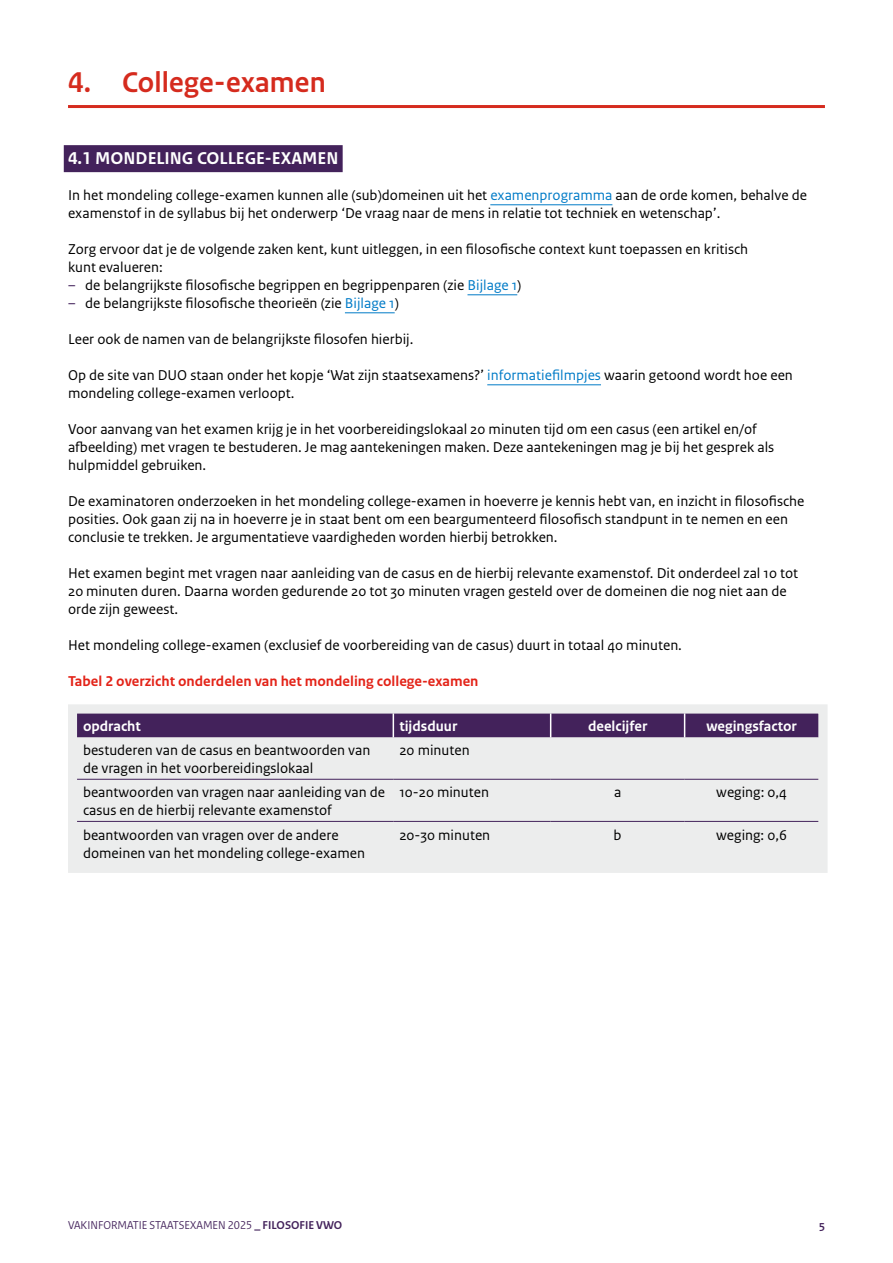
<style>
.page{position:relative;width:893px;height:1263px;background:#fff}
.page>*{position:absolute;margin:0;border:0;box-sizing:border-box;transform-origin:0 0}
.H2_kop_1_Paars{font:700 30px "Rijksoverheid Sans Heading";letter-spacing:.005em;color:#d52b1e}
.H3_kop{font:700 18px "Rijksoverheid Sans Text";color:#fff}
.P_plat{font:15px/18px "Rijksoverheid Sans Text";color:#000}
.Tabel_bodytekst{font:15px/18px "Rijksoverheid Sans Text";color:#000}
.P_Tabelverwijzing{font:700 15px "Rijksoverheid Sans Text";color:#e32318}
.P_bodytekst{font:700 15px "Rijksoverheid Sans Text";color:#fff}
.t1{font:12px "Rijksoverheid Sans Heading";color:#43225b}
.t2{font:700 12px "Rijksoverheid Sans Heading";color:#43225b}
.s1{color:#007bc7}
.s2{color:#43225b}
.s3{font-weight:700}
</style>
<div class="page">
<hr style="left:68px;top:105px;width:757px;height:3px;background:#d52b1e">
<div style="left:64px;top:145px;width:279px;height:27px;background:#43225b"></div>
<hr style="left:490px;top:204px;width:122px;height:1px;background:#007bc7">
<hr style="left:467px;top:294px;width:50px;height:1px;background:#007bc7">
<hr style="left:345px;top:312px;width:50px;height:1px;background:#007bc7">
<hr style="left:487px;top:384px;width:114px;height:1px;background:#007bc7">
<svg style="left:68px;top:704px;width:760px;height:169px;background:#d3cfd7"></svg>
<h2 class="H2_kop_1_Paars" style="left:68px;top:66px;width:259px">4. College-examen</h2>
<h3 class="H3_kop" style="left:68px;top:148px;width:272px">4.1 MONDELING COLLEGE-EXAMEN</h3>
<p class="P_plat" style="left:68px;top:187px;width:740px">In het mondeling college-examen kunnen alle (sub)domeinen uit het <span class="s1">examenprogramma</span> aan de orde komen, behalve de examenstof in de syllabus bij het onderwerp ‘De vraag naar de mens in relatie tot techniek en wetenschap’.</p>
<p class="P_plat" style="left:68px;top:241px;width:682px">Zorg ervoor dat je de volgende zaken kent, kunt uitleggen, in een filosofische context kunt toepassen en kritisch kunt evalueren:</p>
<p class="P_plat" style="left:68px;top:277px;width:455px"><span class="s2">–</span> de belangrijkste filosofische begrippen en begrippenparen (zie <span class="s1">Bijlage 1</span>)</p>
<p class="P_plat" style="left:68px;top:295px;width:332px"><span class="s2">–</span> de belangrijkste filosofische theorieën (zie <span class="s1">Bijlage 1</span>)</p>
<p class="P_plat" style="left:68px;top:331px;width:347px">Leer ook de namen van de belangrijkste filosofen hierbij.</p>
<p class="P_plat" style="left:68px;top:367px;width:726px">Op de site van DUO staan onder het kopje ‘Wat zijn staatsexamens?’ <span class="s1">informatiefilmpjes</span> waarin getoond wordt hoe een mondeling college-examen verloopt.</p>
<p class="P_plat" style="left:68px;top:421px;width:708px">Voor aanvang van het examen krijg je in het voorbereidingslokaal 20 minuten tijd om een casus (een artikel en/of afbeelding) met vragen te bestuderen. Je mag aantekeningen maken. Deze aantekeningen mag je bij het gesprek als hulpmiddel gebruiken.</p>
<p class="P_plat" style="left:68px;top:493px;width:738px">De examinatoren onderzoeken in het mondeling college-examen in hoeverre je kennis hebt van, en inzicht in filosofische posities. Ook gaan zij na in hoeverre je in staat bent om een beargumenteerd filosofisch standpunt in te nemen en een conclusie te trekken. Je argumentatieve vaardigheden worden hierbij betrokken.</p>
<p class="P_plat" style="left:68px;top:565px;width:732px">Het examen begint met vragen naar aanleiding van de casus en de hierbij relevante examenstof. Dit onderdeel zal 10 tot<br>20 minuten duren. Daarna worden gedurende 20 tot 30 minuten vragen gesteld over de domeinen die nog niet aan de orde zijn geweest.</p>
<p class="P_plat" style="left:68px;top:637px;width:615px">Het mondeling college-examen (exclusief de voorbereiding van de casus) duurt in totaal 40 minuten.</p>
<p class="P_Tabelverwijzing" style="left:68px;top:673px;width:412px">Tabel 2 overzicht onderdelen van het mondeling college-examen</p>
<p class="P_bodytekst" style="left:83px;top:718px;width:59px">opdracht</p>
<p class="P_bodytekst" style="left:399px;top:718px;width:59px">tijdsduur</p>
<p class="P_bodytekst" style="left:588px;top:718px;width:61px">deelcijfer</p>
<p class="P_bodytekst" style="left:706px;top:718px;width:92px">wegingsfactor</p>
<p class="Tabel_bodytekst" style="left:83px;top:742px;width:289px">bestuderen van de casus en beantwoorden van de vragen in het voorbereidingslokaal</p>
<p class="Tabel_bodytekst" style="left:399px;top:742px;width:72px">20 minuten</p>
<p class="Tabel_bodytekst" style="left:83px;top:784px;width:304px">beantwoorden van vragen naar aanleiding van de casus en de hierbij relevante examenstof</p>
<p class="Tabel_bodytekst" style="left:399px;top:784px;width:91px">10-20 minuten</p>
<p class="Tabel_bodytekst" style="left:614px;top:784px;width:9px">a</p>
<p class="Tabel_bodytekst" style="left:716px;top:784px;width:72px">weging: 0,4</p>
<p class="Tabel_bodytekst" style="left:83px;top:826px;width:283px">beantwoorden van vragen over de andere domeinen van het mondeling college-examen</p>
<p class="Tabel_bodytekst" style="left:399px;top:826px;width:92px">20-30 minuten</p>
<p class="Tabel_bodytekst" style="left:614px;top:826px;width:10px">b</p>
<p class="Tabel_bodytekst" style="left:716px;top:826px;width:72px">weging: 0,6</p>
<p class="t1" style="left:68px;top:1218px;width:276px">VAKINFORMATIE STAATSEXAMEN 2025 <span class="s3">_ FILOSOFIE VWO</span></p>
<p class="t2" style="left:819px;top:1219px;width:7px">5</p>
</div>
